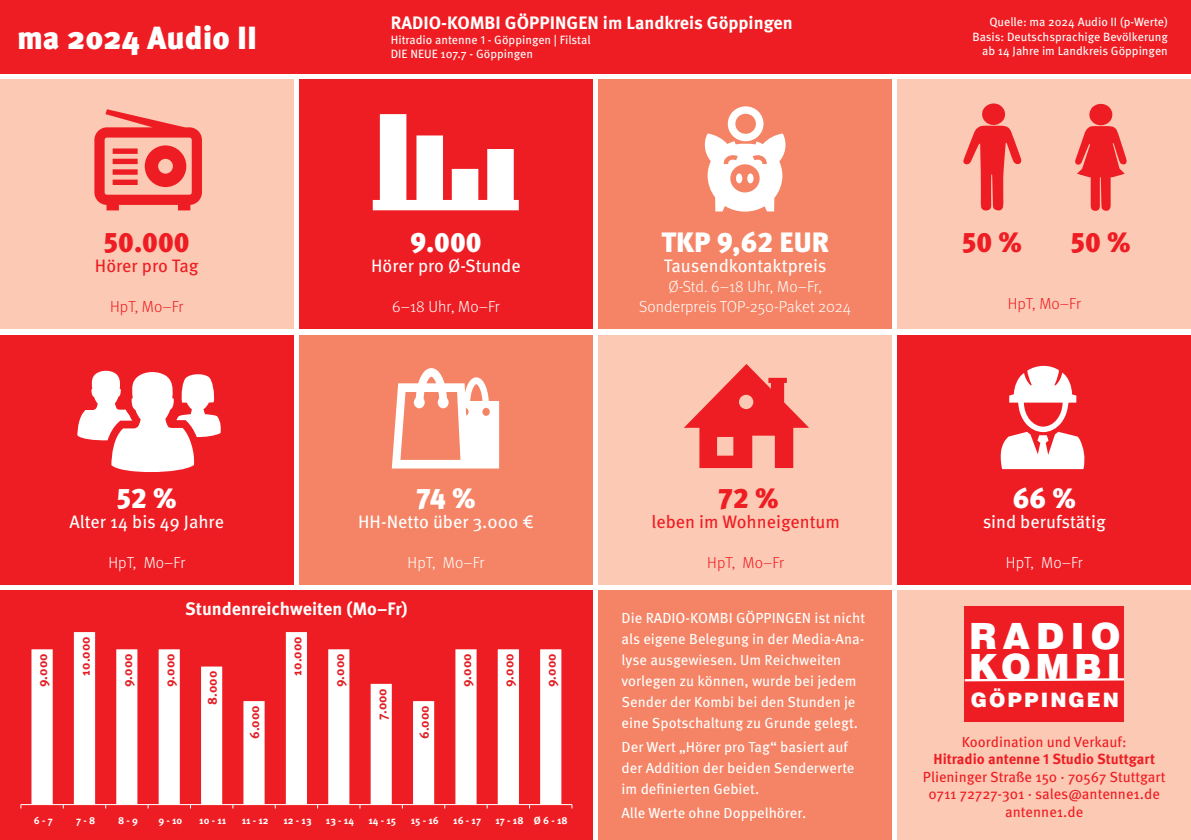
<style>
.page{position:relative;width:1191px;height:840px;background:#fff}
.page>*{position:absolute;margin:0;border:0;box-sizing:border-box;transform-origin:0 0}
.t1{font:900 36.2px/31.2px "Swiss 721 BT";letter-spacing:.15em;color:#fff}
.t2{font:900 32px "Meta Pro";color:#fff}
.t3{font:900 28px "Meta Pro";color:#fff}
.t4{font:900 28px "Meta Pro";color:#ee1d23}
.t5{font:900 20px "Swiss 721 BT";letter-spacing:.1em;color:#fff}
.t6{font:18px "Meta Pro";color:#fff}
.t7{font:700 18px "Meta Pro";color:#fff}
.t8{font:18px "Meta Pro";color:#ee1d23}
.t9{font:300 16px/20px "Meta Pro";color:#fff;text-align:center}
.t10{font:300 16px "Meta Pro";color:#ee1d23}
.t11{font:300 15.8px "Meta Pro";color:#ee1d23}
.t12{font:14.6px/21px "Meta Pro";color:#fff}
.t13{font:14.6px/17.6px "Meta Pro";color:#ee1d23;text-align:center}
.t14{font:700 14.6px "Meta Pro";color:#ee1d23}
.t15{font:700 13.2px "Meta Pro";color:#e31e24}
.t16{font:12px/14.4px "Meta Pro";color:#fff;text-align:right}
.t17{font:700 10.2px "Meta Pro";color:#fff}
</style>
<div class="page">
<div style="left:0;top:79px;width:293px;height:250px;background:#fcc9b4"></div>
<div style="left:598px;top:79px;width:294px;height:250px;background:#f48465"></div>
<div style="left:299px;top:79px;width:294px;height:250px;background:#ee1d23"></div>
<div style="left:0;top:0;width:1191px;height:74px;background:#ee1d23"></div>
<div style="left:897px;top:590px;width:294px;height:249px;background:#fcc9b4"></div>
<div style="left:964px;top:606px;width:160px;height:115px;background:#ee1d23"></div>
<svg style="left:964px;top:678px;width:160px;height:4px"></svg>
<div style="left:598px;top:590px;width:294px;height:249px;background:#f48465"></div>
<div style="left:598px;top:334px;width:294px;height:250px;background:#fcc9b4"></div>
<div style="left:0;top:334px;width:293px;height:250px;background:#ee1d23"></div>
<div style="left:299px;top:334px;width:294px;height:250px;background:#f48465"></div>
<div style="left:897px;top:79px;width:294px;height:250px;background:#fcc9b4"></div>
<div style="left:897px;top:334px;width:294px;height:250px;background:#ee1d23"></div>
<div style="left:0;top:590px;width:593px;height:249px;background:#ee1d23"></div>
<svg style="left:94px;top:109px;width:108px;height:101px"></svg>
<svg style="left:392px;top:368px;width:107px;height:100px"></svg>
<svg style="left:373px;top:114px;width:146px;height:96px"></svg>
<svg style="left:704px;top:106px;width:82px;height:105px"></svg>
<svg style="left:1000px;top:365px;width:85px;height:104px"></svg>
<svg style="left:684px;top:364px;width:125px;height:104px"></svg>
<svg style="left:1075px;top:104px;width:52px;height:107px"></svg>
<svg style="left:963px;top:104px;width:58px;height:107px"></svg>
<svg style="left:77px;top:370px;width:144px;height:102px"></svg>
<svg style="left:31px;top:632px;width:530px;height:171px"></svg>
<hr style="left:21px;top:803px;width:551px;height:1px;background:#fff">
<h2 class="t2" style="left:17px;top:12px;width:242px">ma 2024 Audio II</h2>
<h3 class="t4" style="left:104px;top:220px;width:87px">50.000</h3>
<p class="t8" style="left:95px;top:252px;width:105px">Hörer pro Tag</p>
<p class="t10" style="left:110px;top:295px;width:75px">HpT, Mo–Fr</p>
<p class="t7" style="left:391px;top:9px;width:404px">RADIO-KOMBI GÖPPINGEN im Landkreis Göppingen</p>
<p class="t16" style="left:391px;top:31px;width:201px;text-align:left">Hitradio antenne 1 - Göppingen | Filstal<br>DIE NEUE 107.7 - Göppingen</p>
<h3 class="t3" style="left:410px;top:220px;width:73px">9.000</h3>
<p class="t6" style="left:371px;top:252px;width:151px">Hörer pro Ø-Stunde</p>
<p class="t9" style="left:392px;top:295px;width:109px">6–18 Uhr, Mo–Fr</p>
<h3 class="t3" style="left:661px;top:220px;width:169px">TKP 9,62 EUR</h3>
<p class="t6" style="left:664px;top:252px;width:164px">Tausendkontaktpreis</p>
<p class="t9" style="left:639px;top:275px;width:213px">Ø-Std. 6–18 Uhr, Mo–Fr,<br>Sonderpreis TOP-250-Paket 2024</p>
<p class="t16" style="left:972px;top:14px;width:197px">Quelle: ma 2024 Audio II (p-Werte)<br>Basis: Deutschsprachige Bevölkerung ab 14 Jahre im Landkreis Göppingen</p>
<h3 class="t4" style="left:962px;top:220px;width:61px">50 %</h3>
<h3 class="t4" style="left:1070px;top:220px;width:61px">50 %</h3>
<p class="t10" style="left:1007px;top:292px;width:75px">HpT, Mo–Fr</p>
<h3 class="t3" style="left:117px;top:476px;width:61px">52 %</h3>
<p class="t6" style="left:70px;top:508px;width:156px">Alter 14 bis 49 Jahre</p>
<p class="t9" style="left:108px;top:551px;width:78px">HpT, Mo–Fr</p>
<h3 class="t3" style="left:416px;top:476px;width:61px">74 %</h3>
<p class="t6" style="left:358px;top:508px;width:177px">HH-Netto über 3.000 €</p>
<p class="t9" style="left:407px;top:551px;width:78px">HpT, Mo–Fr</p>
<p class="t15" style="left:32px;top:686px;width:35px;rotate:-90deg">9.000</p>
<p class="t15" style="left:75px;top:675px;width:41px;rotate:-90deg">10.000</p>
<p class="t15" style="left:117px;top:686px;width:35px;rotate:-90deg">9.000</p>
<p class="t15" style="left:159px;top:686px;width:35px;rotate:-90deg">9.000</p>
<p class="t7" style="left:185px;top:594px;width:224px">Stundenreichweiten (Mo–Fr)</p>
<p class="t15" style="left:202px;top:704px;width:35px;rotate:-90deg">8.000</p>
<p class="t15" style="left:244px;top:738px;width:35px;rotate:-90deg">6.000</p>
<p class="t15" style="left:287px;top:675px;width:41px;rotate:-90deg">10.000</p>
<p class="t15" style="left:329px;top:686px;width:35px;rotate:-90deg">9.000</p>
<p class="t15" style="left:371px;top:719px;width:34px;rotate:-90deg">7.000</p>
<p class="t15" style="left:414px;top:738px;width:35px;rotate:-90deg">6.000</p>
<p class="t15" style="left:456px;top:686px;width:35px;rotate:-90deg">9.000</p>
<p class="t15" style="left:498px;top:686px;width:35px;rotate:-90deg">9.000</p>
<p class="t15" style="left:541px;top:686px;width:35px;rotate:-90deg">9.000</p>
<p class="t17" style="left:34px;top:812px;width:21px">6 - 7</p>
<p class="t17" style="left:76px;top:812px;width:21px">7 - 8</p>
<p class="t17" style="left:118px;top:812px;width:21px">8 - 9</p>
<p class="t17" style="left:158px;top:812px;width:25px">9 - 10</p>
<p class="t17" style="left:199px;top:812px;width:28px">10 - 11</p>
<p class="t17" style="left:242px;top:812px;width:29px">11 - 12</p>
<p class="t17" style="left:283px;top:812px;width:30px">12 - 13</p>
<p class="t17" style="left:326px;top:812px;width:29px">13 - 14</p>
<p class="t17" style="left:368px;top:812px;width:29px">14 - 15</p>
<p class="t17" style="left:411px;top:812px;width:30px">15 - 16</p>
<p class="t17" style="left:453px;top:812px;width:29px">16 - 17</p>
<p class="t17" style="left:495px;top:812px;width:74px">17 - 18 Ø 6 - 18</p>
<h3 class="t4" style="left:718px;top:476px;width:62px">72 %</h3>
<p class="t8" style="left:651px;top:508px;width:190px">leben im Wohneigentum</p>
<p class="t11" style="left:707px;top:551px;width:78px">HpT, Mo–Fr</p>
<p class="t12" style="left:621px;top:606px;width:245px">Die RADIO-KOMBI GÖPPINGEN ist nicht als eigene Belegung in der Media-Ana&shy;lyse ausgewiesen. Um Reichweiten vorlegen zu können, wurde bei jedem Sender der Kombi bei den Stunden je eine Spotschaltung zu Grunde gelegt.</p>
<p class="t12" style="left:621px;top:735px;width:234px">Der Wert „Hörer pro Tag“ basiert auf der Addition der beiden Senderwerte im definierten Gebiet.</p>
<p class="t12" style="left:621px;top:801px;width:186px">Alle Werte ohne Doppelhörer.</p>
<h3 class="t3" style="left:1012px;top:476px;width:65px">66 %</h3>
<p class="t6" style="left:982px;top:508px;width:125px">sind berufstätig</p>
<p class="t9" style="left:1006px;top:551px;width:78px">HpT, Mo–Fr</p>
<h1 class="t1" style="left:969px;top:619px;width:153px">RADIO<br>KOMBI</h1>
<h3 class="t5" style="left:970px;top:687px;width:149px">GÖPPINGEN</h3>
<p class="t13" style="left:961px;top:731px;width:166px">Koordination und Verkauf:</p>
<p class="t14" style="left:933px;top:747px;width:223px">Hitradio antenne 1 Studio Stuttgart</p>
<p class="t13" style="left:923px;top:766px;width:244px">Plieninger Straße 150 · 70567 Stuttgart<br>0711 72727-301 · sales@antenne1.de antenne1.de</p>
</div>
